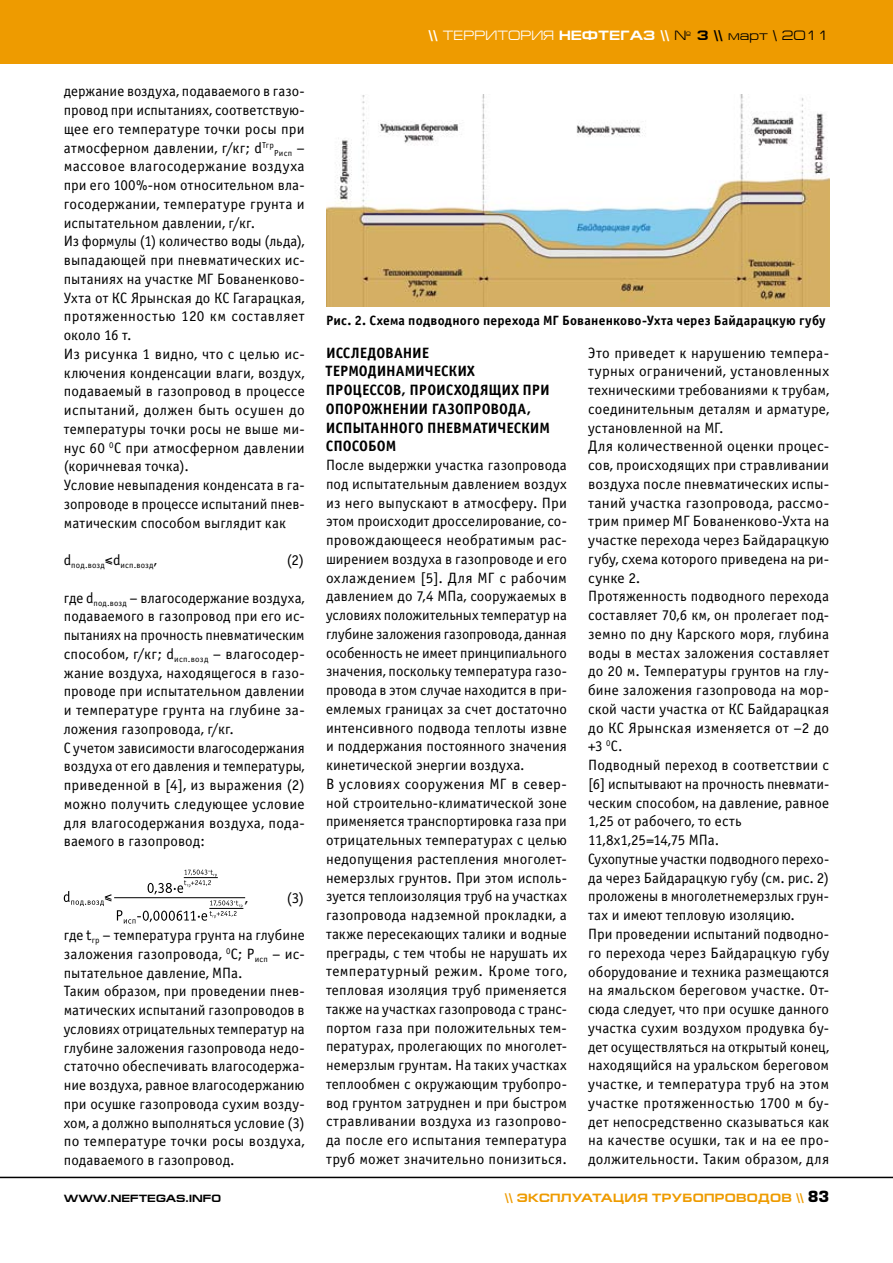
<style>
.page{position:relative;width:893px;height:1263px;background:#fff}
.page>*{position:absolute;margin:0;border:0;box-sizing:border-box;transform-origin:0 0}
.t1{font:15px/18.8px "Officina Sans C";letter-spacing:.01em;color:#000}
.t2{font:700 15px/18.8px "Officina Sans C";color:#000}
.t3{font:700 13.5px "Officina Sans C";letter-spacing:.015em;color:#000}
.t4{font:700 13.5px "Europe Ext";color:#fff}
.t5{font:700 12px "Europe Ext";letter-spacing:.025em;color:#ee9b00}
.t6{font:700 10.5px "Europe Ext";color:#000}
.t7{font:8.7px "Officina Sans C";letter-spacing:.025em;color:#000}
.s1{font-weight:400}
.s2{font-weight:400;color:#000}
.s3{color:#000}
.s4{font-family:"Europe";font-size:15px;color:#000}
</style>
<div class="page">
<div style="left:0;top:0;width:893px;height:64px;background:#ee9b00"></div>
<hr style="left:0;top:1177px;width:893px;height:1px;background:#000">
<hr style="left:114px;top:897px;width:131px;height:1px;background:#000">
<svg style="left:64px;top:869px;width:178px;height:55px"></svg>
<hr style="left:209px;top:908px;width:34px;height:1px;background:#000">
<img style="left:326px;top:94px;width:503px;height:212px">
<p class="t1" style="left:64px;top:82px;width:242px;text-align:justify">держание воздуха, подаваемого в газо&shy;провод при испытаниях, соответствую&shy;щее его температуре точки росы при атмосферном давлении, г/кг; d<sup>Tгр</sup></p>
<p class="t7" style="left:274px;top:148px;width:32px">Рисп <sup>–</sup></p>
<p class="t1" style="left:64px;top:157px;width:242px">массовое влагосодержание воздуха при его 100%-ном относительном вла&shy;госодержании, температуре грунта и испытательном давлении, г/кг.<br>Из формулы (1) количество воды (льда), выпадающей при пневматических ис&shy;пытаниях на участке МГ Бованенково-Ухта от КС Ярынская до КС Гагарацкая, протяженностью 120 км составляет около 16 т.<br>Из рисунка 1 видно, что с целью ис&shy;ключения конденсации влаги, воздух, подаваемый в газопровод в процессе испытаний, должен быть осушен до температуры точки росы не выше ми&shy;нус 60 <sup>0</sup>С при атмосферном давлении (коричневая точка).<br>Условие невыпадения конденсата в га&shy;зопроводе в процессе испытаний пнев&shy;матическим способом выглядит как</p>
<p class="t7" style="left:64px;top:560px;width:95px"><sup>d</sup>под.возд<sup>≤d</sup>исп.возд<sup>,</sup></p>
<p class="t1" style="left:287px;top:551px;width:19px">(2)</p>
<p class="t1" style="left:64px;top:588px;width:242px">где d<sub>под.возд</sub> – влагосодержание воздуха, подаваемого в газопровод при его ис&shy;пытаниях на прочность пневматическим способом, г/кг; d<sub>исп.возд</sub> – влагосодер&shy;жание воздуха, находящегося в газо&shy;проводе при испытательном давлении и температуре грунта на глубине за&shy;ложения газопровода, г/кг.<br>С учетом зависимости влагосодержания воздуха от его давления и температуры, приведенной в [4], из выражения (2) можно получить следующее условие для влагосодержания воздуха, пода&shy;ваемого в газопровод:</p>
<p class="t1" style="left:245px;top:888px;width:4px">,</p>
<p class="t1" style="left:287px;top:888px;width:19px">(3)</p>
<p class="t1" style="left:64px;top:926px;width:242px">где t<sub>гр</sub> – температура грунта на глубине заложения газопровода, <sup>0</sup>С; Р<sub>исп</sub> – ис&shy;пытательное давление, МПа.<br>Таким образом, при проведении пнев&shy;матических испытаний газопроводов в условиях отрицательных температур на глубине заложения газопровода недо&shy;статочно обеспечивать влагосодержа&shy;ние воздуха, равное влагосодержанию при осушке газопровода сухим возду&shy;хом, а должно выполняться условие (3) по температуре точки росы воздуха, подаваемого в газопровод.</p>
<p class="t4" style="left:429px;top:28px;width:402px">\\ <span class="s1">ТЕРРИТОРИЯ</span> НЕФТЕГАЗ \\ <span class="s2">№</span> <span class="s3">3 \\</span> <span class="s2">март \ 2011</span></p>
<p class="t3" style="left:326px;top:313px;width:501px">Рис. 2. Схема подводного перехода МГ Бованенково-Ухта через Байдарацкую губу</p>
<p class="t2" style="left:326px;top:343px;width:226px">Исследовани е<br>термоди намических процессов, происходящих при опорожнении газопровода, испытанного пневматически м способом</p>
<p class="t1" style="left:326px;top:456px;width:242px">После выдержки участка газопровода под испытательным давлением воздух из него выпускают в атмосферу. При этом происходит дросселирование, со&shy;провождающееся необратимым рас&shy;ширением воздуха в газопроводе и его охлаждением [5]. Для МГ с рабочим давлением до 7,4 МПа, сооружаемых в условиях положительных температур на глубине заложения газопровода, данная особенность не имеет принципиального значения, поскольку температура газо&shy;провода в этом случае находится в при&shy;емлемых границах за счет достаточно интенсивного подвода теплоты извне и поддержания постоянного значения кинетической энергии воздуха.<br>В условиях сооружения МГ в север&shy;ной строительно-климатической зоне применяется транспортировка газа при отрицательных температурах с целью недопущения растепления многолет&shy;немерзлых грунтов. При этом исполь&shy;зуется теплоизоляция труб на участках газопровода надземной прокладки, а также пересекающих талики и водные преграды, с тем чтобы не нарушать их температурный режим. Кроме того, тепловая изоляция труб применяется также на участках газопровода с транс&shy;портом газа при положительных тем&shy;пературах, пролегающих по многолет&shy;немерзлым грунтам. На таких участках теплообмен с окружающим трубопро&shy;вод грунтом затруднен и при быстром стравливании воздуха из газопрово&shy;да после его испытания температура труб может значительно понизиться.</p>
<p class="t1" style="left:588px;top:344px;width:242px">Это приведет к нарушению темпера&shy;турных ограничений, установленных техническими требованиями к трубам, соединительным деталям и арматуре, установленной на МГ.<br>Для количественной оценки процес&shy;сов, происходящих при стравливании воздуха после пневматических испы&shy;таний участка газопровода, рассмо&shy;трим пример МГ Бованенково-Ухта на участке перехода через Байдарацкую губу, схема которого приведена на ри&shy;сунке 2.<br>Протяженность подводного перехода составляет 70,6 км, он пролегает под&shy;земно по дну Карского моря, глубина воды в местах заложения составляет до 20 м. Температуры грунтов на глу&shy;бине заложения газопровода на мор&shy;ской части участка от КС Байдарацкая до КС Ярынская изменяется от –2 до +3 <sup>0</sup>C.<br>Подводный переход в соответствии с [6] испытывают на прочность пневмати&shy;ческим способом, на давление, равное 1,25 от рабочего, то есть 11,8х1,25=14,75 МПа.<br>Сухопутные участки подводного перехо&shy;да через Байдарацкую губу (см. рис. 2) проложены в многолетнемерзлых грун&shy;тах и имеют тепловую изоляцию.<br>При проведении испытаний подводно&shy;го перехода через Байдарацкую губу оборудование и техника размещаются на ямальском береговом участке. От&shy;сюда следует, что при осушке данного участка сухим воздухом продувка бу&shy;дет осуществляться на открытый конец, находящийся на уральском береговом участке, и температура труб на этом участке протяженностью 1700 м бу&shy;дет непосредственно сказываться как на качестве осушки, так и на ее про&shy;должительности. Таким образом, для</p>
<p class="t6" style="left:64px;top:1193px;width:159px">WWW.NEFTEGAS.INFO</p>
<p class="t5" style="left:505px;top:1191px;width:88px">\\ эксплуата</p>
<p class="t5" style="left:613px;top:1191px;width:218px">ция трубопроводов \\ <span class="s4">83</span></p>
</div>
